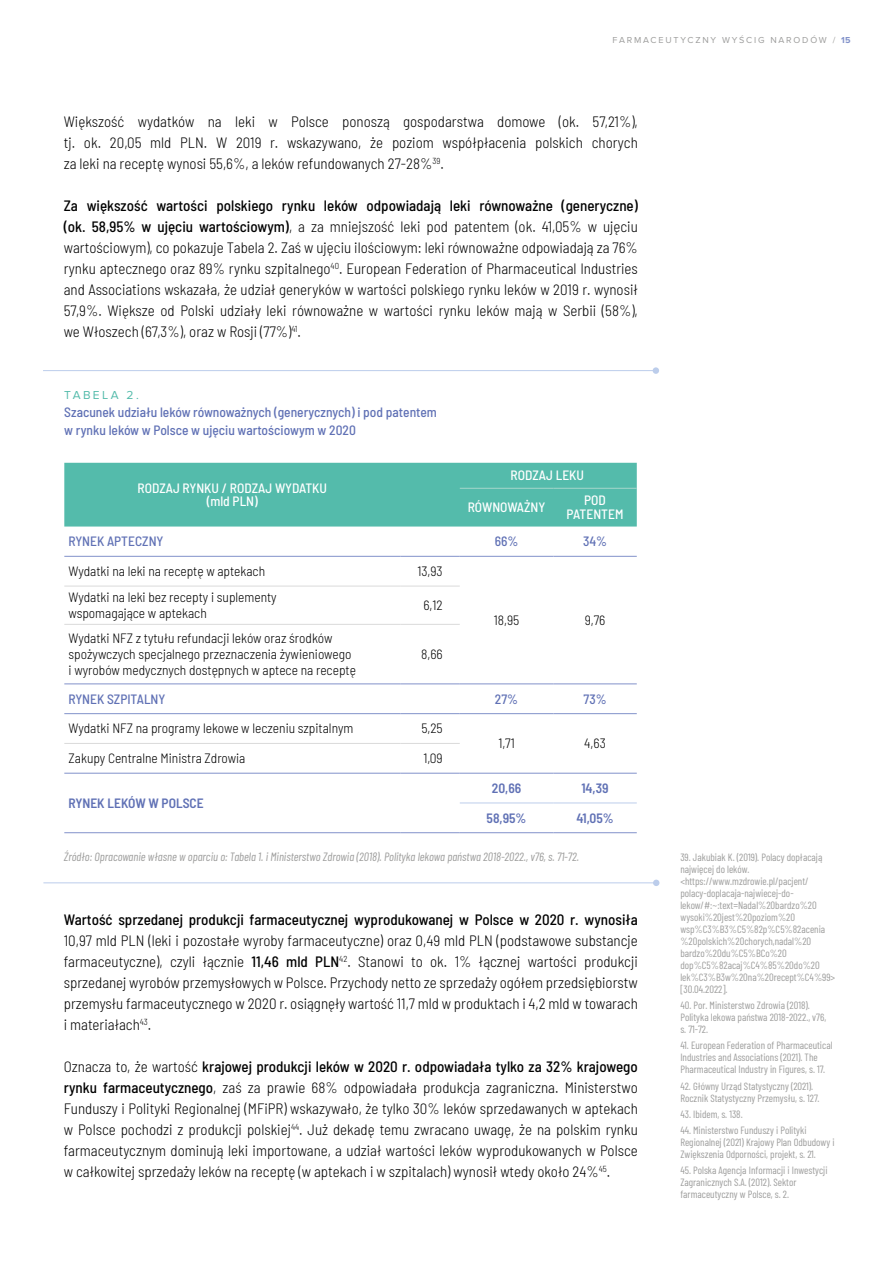
<style>
.page{position:relative;width:893px;height:1263px;background:#fff}
.page>*{position:absolute;margin:0;border:0;box-sizing:border-box;transform-origin:0 0}
.t1{font:300 semi-condensed 15px/21px "Barlow";color:#000;text-align:justify}
.t2{font:500 semi-condensed 15px "Barlow";color:#000}
.t3{font:300 semi-condensed 13.5px/16.2px "Barlow";color:#000}
.t4{font:500 semi-condensed 13.5px/18px "Barlow";color:#6071b5}
.t5{font:500 semi-condensed 13.5px/13.5px "Barlow";color:#fff;text-align:center}
.t6{font:600 semi-condensed 13.5px "Barlow";color:#6071b5}
.t7{font:italic 12px "Barlow Condensed";color:#9d9d9c}
.t8{font:12px "Proxima Nova";letter-spacing:.2em;color:#54bbab}
.t9{font:10.5px/12px "Barlow Condensed";color:#9d9d9c}
.t10{font:9px "Proxima Nova";letter-spacing:.2em;color:#9d9d9c}
.s1{font-weight:700;color:#8292ca}
.s2{font-weight:500}
</style>
<div class="page">
<div style="left:64px;top:463px;width:573px;height:63px;background:#54bbab"></div>
<svg style="left:460px;top:803px;width:177px;height:1px"></svg>
<hr style="left:64px;top:586px;width:336px;height:1px;background:#dadada">
<hr style="left:400px;top:586px;width:60px;height:1px;background:#dadada">
<hr style="left:64px;top:624px;width:336px;height:1px;background:#dadada">
<hr style="left:400px;top:624px;width:60px;height:1px;background:#dadada">
<hr style="left:64px;top:743px;width:336px;height:1px;background:#dadada">
<hr style="left:400px;top:743px;width:60px;height:1px;background:#dadada">
<hr style="left:64px;top:556px;width:336px;height:1px;background:#8292ca">
<hr style="left:400px;top:556px;width:60px;height:1px;background:#8292ca">
<hr style="left:460px;top:556px;width:93px;height:1px;background:#8292ca">
<hr style="left:553px;top:556px;width:84px;height:1px;background:#8292ca">
<hr style="left:64px;top:683px;width:336px;height:1px;background:#8292ca">
<hr style="left:400px;top:683px;width:60px;height:1px;background:#8292ca">
<hr style="left:460px;top:683px;width:93px;height:1px;background:#8292ca">
<hr style="left:553px;top:683px;width:84px;height:1px;background:#8292ca">
<hr style="left:64px;top:713px;width:336px;height:1px;background:#8292ca">
<hr style="left:400px;top:713px;width:60px;height:1px;background:#8292ca">
<hr style="left:460px;top:713px;width:93px;height:1px;background:#8292ca">
<hr style="left:553px;top:713px;width:84px;height:1px;background:#8292ca">
<hr style="left:460px;top:488px;width:93px;height:1px;background:#a6d6cc">
<hr style="left:553px;top:488px;width:84px;height:1px;background:#a6d6cc">
<hr style="left:64px;top:773px;width:336px;height:1px;background:#8292ca">
<hr style="left:400px;top:773px;width:60px;height:1px;background:#8292ca">
<hr style="left:460px;top:773px;width:93px;height:1px;background:#8292ca">
<hr style="left:553px;top:773px;width:84px;height:1px;background:#8292ca">
<hr style="left:64px;top:832px;width:336px;height:1px;background:#8292ca">
<hr style="left:400px;top:832px;width:60px;height:1px;background:#8292ca">
<hr style="left:460px;top:832px;width:93px;height:1px;background:#8292ca">
<hr style="left:553px;top:832px;width:84px;height:1px;background:#8292ca">
<hr style="left:460px;top:802px;width:93px;height:1px;background:#bccdeb">
<hr style="left:553px;top:802px;width:84px;height:1px;background:#bccdeb">
<svg style="left:653px;top:880px;width:6px;height:6px"></svg>
<hr style="left:43px;top:882px;width:611px;height:1px;background:#bccdeb">
<div style="left:653px;top:367px;width:6px;height:7px;background:#bccdeb;border-radius:50%"></div>
<hr style="left:43px;top:370px;width:611px;height:1px;background:#bccdeb">
<p class="t10" style="left:613px;top:35px;width:239px">FARMACEUTYCZNY WYŚCIG NARODÓW / <span class="s1">15</span></p>
<p class="t1" style="left:64px;top:110px;width:576px">Większość wydatków na leki w Polsce ponoszą gospodarstwa domowe (ok. 57,21%), tj. ok. 20,05 mld PLN. W 2019 r. wskazywano, że poziom współpłacenia polskich chorych za leki na receptę wynosi 55,6%, a leków refundowanych 27-28%<sup>39</sup>.</p>
<p class="t1" style="left:64px;top:194px;width:576px"><span class="s2">Za większość wartości polskiego rynku leków odpowiadają leki równoważne (generyczne) (ok. 58,95% w ujęciu wartościowym)</span>, a za mniejszość leki pod patentem (ok. 41,05% w ujęciu wartościowym), co pokazuje Tabela 2. Zaś w ujęciu ilościowym: leki równoważne odpowiadają za 76% rynku aptecznego oraz 89% rynku szpitalnego<sup>40</sup>. European Federation of Pharmaceutical Industries and Associations wskazała, że udział generyków w wartości polskiego rynku leków w 2019 r. wynosił 57,9%. Większe od Polski udziały leki równoważne w wartości rynku leków mają w Serbii (58%), we Włoszech (67,3%), oraz w Rosji (77%)<sup>41</sup>.</p>
<p class="t8" style="left:64px;top:388px;width:76px">TABELA 2.</p>
<p class="t4" style="left:64px;top:402px;width:374px">Szacunek udziału leków równoważnych (generycznych) i pod patentem w rynku leków w Polsce w ujęciu wartościowym w 2020</p>
<p class="t5" style="left:138px;top:480px;width:191px">RODZAJ RYNKU / RODZAJ WYDATKU (mld PLN)</p>
<p class="t5" style="left:511px;top:467px;width:75px">RODZAJ LEKU</p>
<p class="t5" style="left:468px;top:500px;width:79px">RÓWNOWAŻNY</p>
<p class="t5" style="left:567px;top:493px;width:58px">POD<br>PATENTEM</p>
<p class="t4" style="left:69px;top:531px;width:96px">RYNEK APTECZNY</p>
<p class="t4" style="left:495px;top:531px;width:25px">66%</p>
<p class="t4" style="left:583px;top:531px;width:26px">34%</p>
<p class="t3" style="left:69px;top:562px;width:198px">Wydatki na leki na receptę w aptekach</p>
<p class="t3" style="left:417px;top:562px;width:27px">13,93</p>
<p class="t3" style="left:494px;top:611px;width:27px">18,95</p>
<p class="t3" style="left:585px;top:611px;width:22px">9,76</p>
<p class="t3" style="left:69px;top:588px;width:210px">Wydatki na leki bez recepty i suplementy wspomagające w aptekach</p>
<p class="t3" style="left:423px;top:596px;width:21px">6,12</p>
<p class="t3" style="left:69px;top:629px;width:289px">Wydatki NFZ z tytułu refundacji leków oraz środków spożywczych specjalnego przeznaczenia żywieniowego i wyrobów medycznych dostępnych w aptece na receptę</p>
<p class="t3" style="left:421px;top:645px;width:23px">8,66</p>
<p class="t4" style="left:69px;top:689px;width:98px">RYNEK SZPITALNY</p>
<p class="t4" style="left:495px;top:689px;width:25px">27%</p>
<p class="t4" style="left:583px;top:689px;width:25px">73%</p>
<p class="t3" style="left:69px;top:719px;width:286px">Wydatki NFZ na programy lekowe w leczeniu szpitalnym</p>
<p class="t3" style="left:421px;top:719px;width:23px">5,25</p>
<p class="t3" style="left:498px;top:734px;width:18px">1,71</p>
<p class="t3" style="left:584px;top:734px;width:23px">4,63</p>
<p class="t3" style="left:69px;top:749px;width:178px">Zakupy Centralne Ministra Zdrowia</p>
<p class="t3" style="left:423px;top:749px;width:21px">1,09</p>
<p class="t6" style="left:69px;top:793px;width:137px">RYNEK LEKÓW W POLSCE</p>
<p class="t6" style="left:492px;top:778px;width:31px">20,66</p>
<p class="t6" style="left:581px;top:778px;width:29px">14,39</p>
<p class="t6" style="left:487px;top:808px;width:41px">58,95%</p>
<p class="t6" style="left:576px;top:808px;width:39px">41,05%</p>
<p class="t7" style="left:64px;top:848px;width:517px">Źródło: Opracowanie własne w oparciu o: Tabela 1. i Ministerstwo Zdrowia (2018). Polityka lekowa państwa 2018-2022., v76, s. 71-72.</p>
<p class="t2" style="left:64px;top:909px;width:576px">Wartość sprzedanej produkcji farmaceutycznej wyprodukowanej w Polsce w 2020 r. wynosiła</p>
<p class="t1" style="left:64px;top:929px;width:576px">10,97 mld PLN (leki i pozostałe wyroby farmaceutyczne) oraz 0,49 mld PLN (podstawowe substancje farmaceutyczne), czyli łącznie <span class="s2">11,46 mld PLN</span><sup>42</sup>. Stanowi to ok. 1% łącznej wartości produkcji sprzedanej wyrobów przemysłowych w Polsce. Przychody netto ze sprzedaży ogółem przedsiębiorstw przemysłu farmaceutycznego w 2020 r. osiągnęły wartość 11,7 mld w produktach i 4,2 mld w towarach i materiałach<sup>43</sup>.</p>
<p class="t1" style="left:64px;top:1055px;width:576px">Oznacza to, że wartość <span class="s2">krajowej produkcji leków w 2020 r. odpowiadała tylko za 32% krajowego rynku farmaceutycznego</span>, zaś za prawie 68% odpowiadała produkcja zagraniczna. Ministerstwo Funduszy i Polityki Regionalnej (MFiPR) wskazywało, że tylko 30% leków sprzedawanych w aptekach w Polsce pochodzi z produkcji polskiej<sup>44</sup>. Już dekadę temu zwracano uwagę, że na polskim rynku farmaceutycznym dominują leki importowane, a udział wartości leków wyprodukowanych w Polsce w całkowitej sprzedaży leków na receptę (w aptekach i w szpitalach) wynosił wtedy około 24%<sup>45</sup>.</p>
<p class="t9" style="left:680px;top:850px;width:156px">39. Jakubiak K. (2019). Polacy dopłacają najwięcej do leków. &lt;https://www.mzdrowie.pl/pacjent/ polacy-doplacaja-najwiecej-do&shy;lekow/#:~:text=Nadal%20bardzo%20 wysoki%20jest%20poziom%20 wsp%C3%B3%C5%82p%C5%82acenia %20polskich%20chorych,nadal%20 bardzo%20du%C5%BCo%20 dop%C5%82acaj%C4%85%20do%20 lek%C3%B3w%20na%20recept%C4%99&gt; [30.04.2022].</p>
<p class="t9" style="left:680px;top:999px;width:147px">40. Por. Ministerstwo Zdrowia (2018).<br>Polityka lekowa państwa 2018-2022., v76, s. 71-72.</p>
<p class="t9" style="left:680px;top:1039px;width:154px">41. European Federation of Pharmaceutical<br>Industries and Associations (2021). The<br>Pharmaceutical Industry in Figures, s. 17.</p>
<p class="t9" style="left:680px;top:1079px;width:140px">42. Główny Urząd Statystyczny (2021).<br>Rocznik Statystyczny Przemysłu, s. 127.</p>
<p class="t9" style="left:680px;top:1107px;width:64px">43. Ibidem, s. 138.</p>
<p class="t9" style="left:680px;top:1124px;width:156px">44. Ministerstwo Funduszy i Polityki<br>Regionalnej (2021) Krajowy Plan Odbudowy i<br>Zwiększenia Odporności, projekt, s. 21.</p>
<p class="t9" style="left:680px;top:1164px;width:149px">45. Polska Agencja Informacji i Inwestycji<br>Zagranicznych S.A. (2012). Sektor farmaceutyczny w Polsce, s. 2.</p>
</div>
